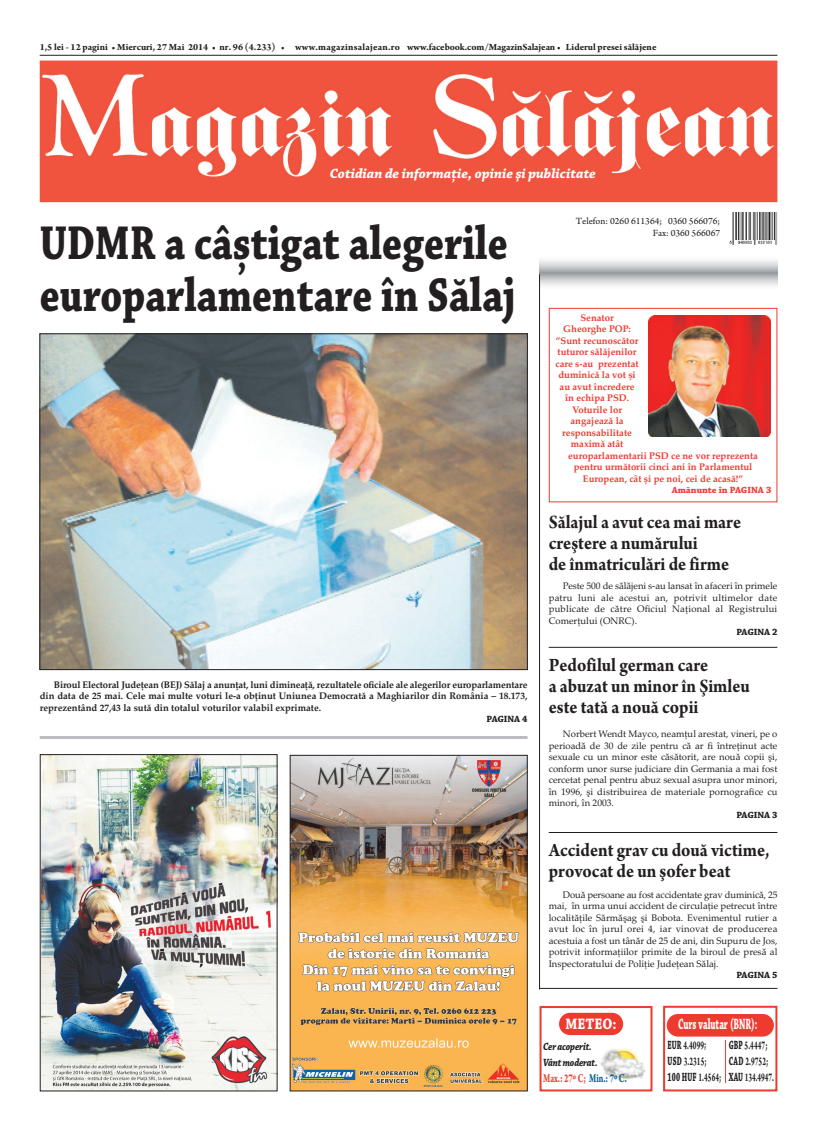
<style>
.page{position:relative;width:820px;height:1134px;background:#fff}
.page>*{position:absolute;margin:0;border:0;box-sizing:border-box;transform-origin:0 0}
.t1{font:700 50px/52px "Chaparral Pro";color:#231f20;scale:.8 1}
.t2{font:700 20px/21px "Arno Pro";color:#231f20;scale:.9 1}
.t3{font:700 16px "Chaparral Pro";letter-spacing:.005em;color:#fff;scale:.86 1}
.t4{font:700 15.7px "Chaparral Pro";color:#fff;scale:.57 1}
.t5{font:italic 700 14.1px "Chaparral Pro";color:#fff}
.t6{font:700 12.8px "Arno Pro";color:#ee3a2f;scale:.67 1}
.t7{font:700 12.6px/15.9px "Arno Pro";letter-spacing:.015em;color:#231f20;scale:.58 1}
.t8{font:italic 700 11px/16px "Chaparral Pro";letter-spacing:-.02em;color:#231f20;scale:.82 1}
.t9{font:700 10px "Arno Pro";color:#231f20}
.t10{font:10px/12px "Arno Pro";color:#231f20;text-align:right}
.t11{font:9.5px/11.5px "Palatino Linotype";color:#231f20;text-align:justify}
.t12{font:700 9.5px "Palatino Linotype";color:#ee3a2f}
.t13{font:700 9.5px/11.5px "Palatino Linotype";color:#231f20;text-align:justify}
.t14{font:700 9.5px "Chaparral Pro";letter-spacing:-.01em;color:#231f20}
.t15{font:700 9.5px "Chaparral Pro";color:#ee3a2f}
.s1{color:#005d95}
.s2{font-family:"Chaparral Pro"}
</style>
<div class="page">
<hr style="left:40px;top:55px;width:737px;height:1px;background:#231f20">
<div style="left:548px;top:308px;width:229px;height:194px;border:1px solid #ee3a2f"></div>
<div style="left:662px;top:1006px;width:115px;height:85px;border:2px solid #ee3a2f"></div>
<div style="left:666px;top:1014px;width:107px;height:22px;background:#ee3a2f;border-radius:11px"></div>
<hr style="left:724px;top:1040px;width:1px;height:43px;background:#ee3a2f">
<div style="left:539px;top:1006px;width:113px;height:85px;border:2px solid #ee3a2f"></div>
<img style="left:600px;top:1049px;width:46px;height:31px">
<div style="left:559px;top:1013px;width:64px;height:22px;background:#ee3a2f;border-radius:11px"></div>
<img style="left:42px;top:756px;width:233px;height:333px">
<img style="left:729px;top:212px;width:48px;height:33px">
<div style="left:40px;top:61px;width:737px;height:141px;background:#f0543e"></div>
<img style="left:43px;top:74px;width:730px;height:103px">
<img style="left:42px;top:336px;width:483px;height:332px">
<div style="left:40px;top:334px;width:487px;height:336px;border:1px solid #231f20"></div>
<hr style="left:40px;top:736px;width:487px;height:3px;background:#bcbdc0">
<hr style="left:548px;top:647px;width:229px;height:1px;background:#231f20">
<hr style="left:548px;top:832px;width:229px;height:1px;background:#231f20">
<hr style="left:539px;top:988px;width:238px;height:1px;background:#231f20">
<hr style="left:539px;top:274px;width:1px;height:715px;background:#231f20">
<img style="left:291px;top:757px;width:234px;height:332px">
<div style="left:289px;top:755px;width:238px;height:336px;border:1px solid #231f20"></div>
<img style="left:648px;top:316px;width:122px;height:121px">
<p class="t9" style="left:40px;top:43px;width:618px">1,5 lei - 12 pagini • Miercuri, 27 Mai 2014 • nr. 96 (4.233) • www.magazinsalajean.ro www.facebook.com/MagazinSalajean • Liderul presei sălăjene</p>
<h3 class="t5" style="left:329px;top:165px;width:268px">Cotidian de informaţie, opinie şi publicitate</h3>
<h1 class="t1" style="left:40px;top:216px;width:596px">UDMR a câștigat alegerile europarlamentare în Sălaj</h1>
<p class="t13" style="left:40px;top:680px;width:489px;text-indent:14px">Biroul Electoral Judeţean (BEJ) Sălaj a anunţat, luni dimineaţă, rezultatele oficiale ale alegerilor europarlamentare din data de 25 mai. Cele mai multe voturi le-a obţinut Uniunea Democrată a Maghiarilor din România – 18.173, reprezentând 27,43 la sută din totalul voturilor valabil exprimate.</p>
<p class="t14" style="left:486px;top:713px;width:42px">PAGINA 4</p>
<p class="t10" style="left:575px;top:214px;width:146px">Telefon: 0260 611364; 0360 566076;<br>Fax: 0360 566067</p>
<p class="t12" style="left:580px;top:314px;width:35px">Senator</p>
<p class="t12" style="left:563px;top:325px;width:69px">Gheorghe POP:</p>
<p class="t12" style="left:555px;top:337px;width:84px">”Sunt recunoscător</p>
<p class="t12" style="left:557px;top:348px;width:80px">tuturor sălăjenilor</p>
<p class="t12" style="left:555px;top:360px;width:85px">care s-au prezentat</p>
<p class="t12" style="left:558px;top:371px;width:79px">duminică la vot și</p>
<p class="t12" style="left:559px;top:383px;width:76px">au avut încredere</p>
<p class="t12" style="left:564px;top:394px;width:66px">în echipa PSD.</p>
<p class="t12" style="left:572px;top:406px;width:51px">Voturile lor</p>
<p class="t12" style="left:570px;top:417px;width:55px">angajează la</p>
<p class="t12" style="left:562px;top:429px;width:71px">responsabilitate</p>
<p class="t12" style="left:570px;top:440px;width:54px">maximă atât</p>
<p class="t12" style="left:568px;top:452px;width:191px">europarlamentarii PSD ce ne vor reprezenta</p>
<p class="t12" style="left:573px;top:463px;width:180px">pentru următorii cinci ani în Parlamentul</p>
<p class="t12" style="left:582px;top:475px;width:162px">European, cât și pe noi, cei de acasă!”</p>
<p class="t15" style="left:671px;top:484px;width:101px">Amănunte în PAGINA 3</p>
<h2 class="t2" style="left:548px;top:513px;width:215px">Sălajul a avut cea mai mare creştere a numărului<br>de înmatriculări de firme</h2>
<p class="t11" style="left:548px;top:581px;width:230px;text-indent:14px">Peste 500 de sălăjeni s-au lansat în afaceri în primele patru luni ale acestui an, potrivit ultimelor date publicate de către Oficiul Naţional al Registrului Comerţului (ONRC).</p>
<p class="t14" style="left:736px;top:626px;width:42px">PAGINA 2</p>
<h2 class="t2" style="left:548px;top:657px;width:225px">Pedofilul german care<br>a abuzat un minor în Şimleu este tată a nouă copii</h2>
<p class="t11" style="left:548px;top:729px;width:230px;text-indent:14px">Norbert Wendt Mayco, neamţul arestat, vineri, pe o perioadă de 30 de zile pentru că ar fi întreţinut acte sexuale cu un minor este căsătorit, are nouă copii şi, conform unor surse judiciare din Germania a mai fost cercetat penal pentru abuz sexual asupra unor minori, în 1996, şi distribuirea de materiale pornografice cu minori, în 2003.</p>
<p class="t14" style="left:736px;top:809px;width:42px">PAGINA 3</p>
<h2 class="t2" style="left:548px;top:841px;width:246px">Accident grav cu două victime, provocat de un şofer beat</h2>
<p class="t11" style="left:548px;top:890px;width:230px;text-indent:14px">Două persoane au fost accidentate grav duminică, 25 mai, în urma unui accident de circulaţie petrecut între localităţile Sărmăşag şi Bobota. Evenimentul rutier a avut loc în jurul orei 4, iar vinovat de producerea acestuia a fost un tânăr de 25 de ani, din Supuru de Jos, potrivit informaţiilor primite de la biroul de presă al Inspectoratului de Poliţie Judeţean Sălaj.</p>
<p class="t14" style="left:736px;top:969px;width:42px">PAGINA 5</p>
<h3 class="t3" style="left:565px;top:1014px;width:61px">METEO:</h3>
<p class="t8" style="left:543px;top:1038px;width:68px">Cer acoperit.<br>Vânt moderat.</p>
<h3 class="t6" style="left:543px;top:1073px;width:126px">Max.: 27º C; <span class="s1">Min.: 7º C.</span></h3>
<h3 class="t4" style="left:677px;top:1014px;width:141px">Curs valutar (BNR):</h3>
<h3 class="t7" style="left:667px;top:1038px;width:94px"><span class="s2">EUR</span> 4.4099;<br><span class="s2">USD</span> 3.2315;<br><span class="s2">100 HUF</span> 1.4564;</h3>
<h3 class="t7" style="left:728px;top:1039px;width:79px"><span class="s2">GBP</span> 5.4447;<br><span class="s2">CAD</span> 2.9752;<br><span class="s2">XAU</span> 134.4947.</h3>
</div>
